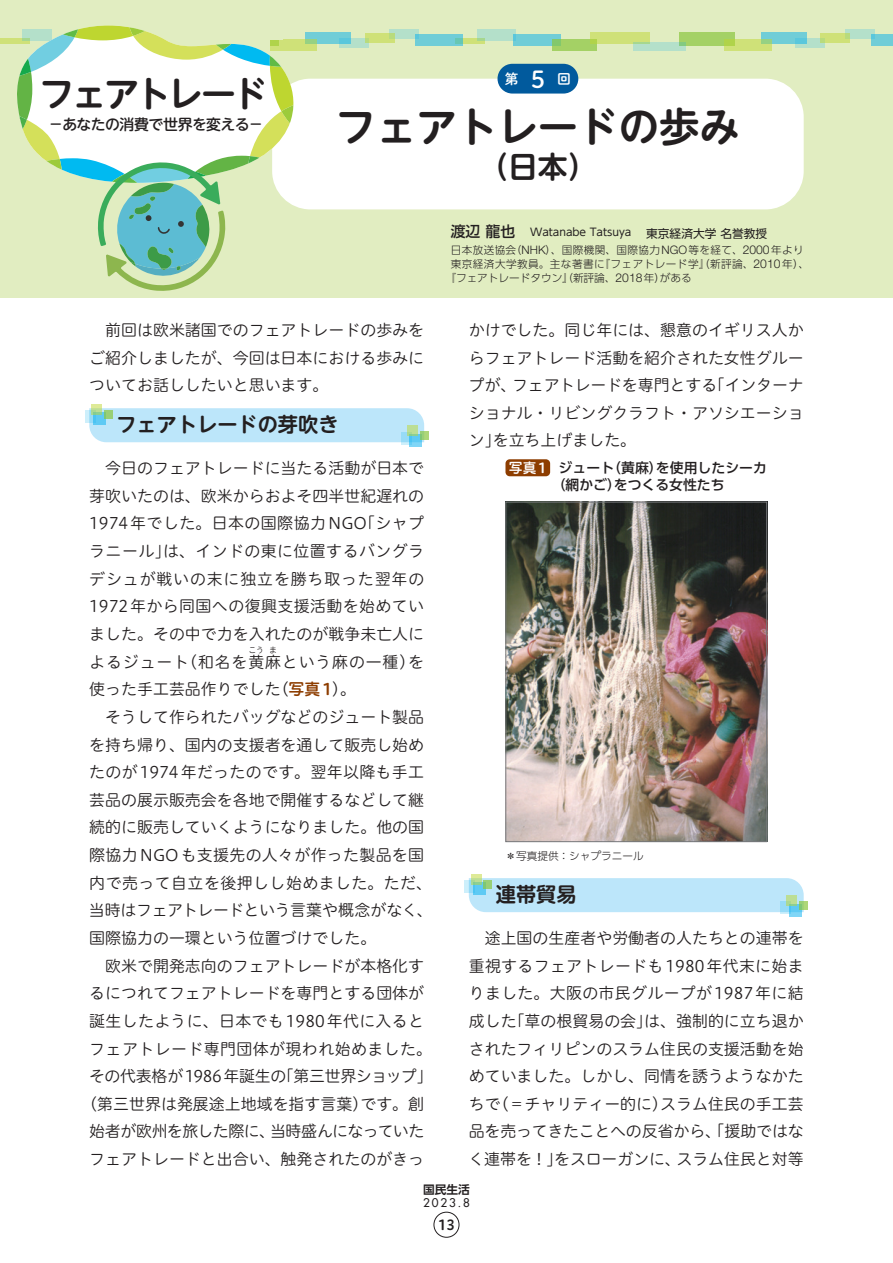
<style>
.page{position:relative;width:893px;height:1263px;background:#fff}
.page>*{position:absolute;margin:0;border:0;box-sizing:border-box;transform-origin:0 0}
.t1{font:700 40.35px "UD Shin M Go Pro De";color:#231f20}
.t2{font:700 35.1px "UD Shin M Go Pro De";letter-spacing:-.09em;color:#231f20}
.t3{font:700 29.7px "UD Shin M Go Pro De";color:#231f20}
.t4{font:23.4px "P Shuei M Go Std B";color:#fff}
.t5{font:700 20.25px "UD Shin M Go Pro De";color:#231f20}
.t6{font:15.9px/27.6px "Hiragino UD Sans R Std W3";color:#231f20;text-align:justify}
.t7{font:15.9px "Hiragino UD Sans R Std W3";letter-spacing:.02em;color:#231f20}
.t8{font:15.9px "Hiragino UD Sans R Std W3";letter-spacing:-.02em;color:#231f20}
.t9{font:15.9px "Hiragino UD Sans R Std W3";letter-spacing:-.03em;color:#231f20}
.t10{font:15.9px "Hiragino UD Sans R Std W3";letter-spacing:.03em;color:#231f20}
.t11{font:15.9px "Hiragino UD Sans R Std W3";letter-spacing:.025em;color:#231f20}
.t12{font:500 14.85px "UD Shin M Go Pro";letter-spacing:-.04em;color:#231f20}
.t13{font:500 13.8px/17px "UD Shin Go Pro";letter-spacing:.005em;color:#231f20;text-align:center}
.t14{font:13.8px "P Shuei M Go Std B";color:#fff}
.t15{font:13.8px "Hiragino UD Sans R Std W6";color:#231f20}
.t16{font:11.7px "UD Shin Go Pro";color:#231f20}
.t17{font:500 11.7px "Futura Std";color:#231f20}
.t18{font:700 11.7px "UD Shin Go Pro De";color:#231f20}
.t19{font:300 10.65px "UD Shin Go Pro";letter-spacing:.035em;color:#231f20}
.t20{font:300 10.65px "UD Shin Go Pro";color:#231f20}
.t21{font:10.65px "UD Shin Go Pro";color:#231f20}
.t22{font:7.95px "Hiragino UD Sans R Std W3";color:#231f20}
.s1{font-weight:500;font-size:14.85px}
.s2{font-family:"Helvetica Neue LT Std";font-size:11.7px}
.s3{font-family:"Helvetica Neue LT Std";font-size:12.15px}
.s4{font-family:"Hiragino UD Sans R Std W6";color:#8d3d00}
.s5{font-family:"Hiragino UD Sans R Std W6";font-weight:400;color:#fff}
</style>
<div class="page">
<div style="left:0;top:0;width:893px;height:298px;background:#e1edc1"></div>
<div style="left:272px;top:79px;width:532px;height:130px;background:#fff;border-radius:38px"></div>
<div style="left:497px;top:64px;width:81px;height:30px;background:#015a9d;border-radius:15px"></div>
<div style="left:0;top:38px;width:30px;height:6px;background:#cfe178"></div>
<div style="left:455px;top:38px;width:30px;height:6px;background:#cfe178"></div>
<svg style="left:339px;top:39px;width:30px;height:9px"></svg>
<svg style="left:795px;top:39px;width:30px;height:9px"></svg>
<div style="left:389px;top:30px;width:30px;height:9px;background:#b4e0ca"></div>
<div style="left:844px;top:30px;width:30px;height:9px;background:#b4e0ca"></div>
<svg style="left:365px;top:33px;width:30px;height:10px"></svg>
<svg style="left:820px;top:33px;width:30px;height:10px"></svg>
<div style="left:478px;top:30px;width:38px;height:11px;background:#b4e0ca"></div>
<div style="left:513px;top:35px;width:48px;height:11px;background:#70cdd7"></div>
<svg style="left:416px;top:34px;width:47px;height:11px"></svg>
<svg style="left:871px;top:34px;width:22px;height:11px"></svg>
<svg style="left:305px;top:32px;width:46px;height:11px"></svg>
<svg style="left:761px;top:32px;width:45px;height:11px"></svg>
<svg style="left:552px;top:40px;width:44px;height:11px"></svg>
<div style="left:679px;top:32px;width:55px;height:13px;background:#a4d165"></div>
<div style="left:590px;top:32px;width:59px;height:11px;background:#cfe178"></div>
<svg style="left:293px;top:40px;width:24px;height:11px"></svg>
<svg style="left:725px;top:40px;width:47px;height:11px"></svg>
<div style="left:633px;top:43px;width:53px;height:8px;background:#b4e0ca"></div>
<svg style="left:17px;top:26px;width:276px;height:265px"></svg>
<div style="left:469px;top:878px;width:335px;height:34px;background:#bce6fa"></div>
<svg style="left:473px;top:882px;width:13px;height:13px"></svg>
<svg style="left:465px;top:880px;width:10px;height:13px"></svg>
<svg style="left:484px;top:880px;width:8px;height:9px"></svg>
<svg style="left:471px;top:874px;width:10px;height:10px"></svg>
<svg style="left:789px;top:904px;width:12px;height:12px"></svg>
<svg style="left:780px;top:901px;width:11px;height:13px"></svg>
<svg style="left:799px;top:901px;width:9px;height:9px"></svg>
<svg style="left:786px;top:895px;width:11px;height:11px"></svg>
<div style="left:89px;top:408px;width:335px;height:34px;background:#bce6fa"></div>
<div style="left:94px;top:412px;width:12px;height:13px;background:#5ecaf4"></div>
<svg style="left:85px;top:410px;width:11px;height:13px"></svg>
<svg style="left:104px;top:410px;width:9px;height:9px"></svg>
<svg style="left:91px;top:404px;width:11px;height:11px"></svg>
<svg style="left:409px;top:434px;width:13px;height:12px"></svg>
<svg style="left:401px;top:432px;width:10px;height:12px"></svg>
<svg style="left:420px;top:432px;width:8px;height:8px"></svg>
<svg style="left:407px;top:425px;width:11px;height:11px"></svg>
<img style="left:507px;top:504px;width:258px;height:336px">
<div style="left:505px;top:502px;width:262px;height:340px;border:1px solid #76787b"></div>
<div style="left:505px;top:459px;width:45px;height:17px;background:#8d3d00;border-radius:4px"></div>
<div style="left:434px;top:1212px;width:25px;height:25px;border:1px solid #231f20;border-radius:50%"></div>
<h2 class="t2" style="left:39px;top:65px;width:230px">フェアトレード</h2>
<p class="t12" style="left:49px;top:112px;width:216px">－あなたの消費で世界を変える－</p>
<h3 class="t4" style="left:531px;top:61px;width:15px">5</h3>
<p class="t14" style="left:505px;top:68px;width:15px">第</p>
<p class="t14" style="left:557px;top:68px;width:15px">回</p>
<h1 class="t1" style="left:336px;top:94px;width:405px">フェアトレードの歩み</h1>
<h3 class="t3" style="left:478px;top:143px;width:121px">（日本）</h3>
<p class="t21" style="left:451px;top:224px;width:182px"><span class="s1">渡辺 龍也　</span>Watanabe Tatsuya</p>
<p class="t16" style="left:646px;top:224px;width:122px">東京経済大学 名誉教授</p>
<p class="t19" style="left:451px;top:241px;width:354px">日本放送協会（<span class="s2">NHK</span>）、国際機関、国際協力<span class="s2">NGO</span>等を経て、<span class="s3">2000</span>年より</p>
<p class="t19" style="left:451px;top:255px;width:360px">東京経済大学教員。主な著書に『フェアトレード学』（新評論、<span class="s3">2010</span>年）、</p>
<p class="t20" style="left:445px;top:269px;width:248px">『フェアトレードタウン』（新評論、<span class="s3">2018</span>年）がある</p>
<p class="t6" style="left:89px;top:315px;width:336px;text-indent:16px">前回は欧米諸国でのフェアトレードの歩みをご紹介しましたが、今回は日本における歩みについてお話ししたいと思います。</p>
<p class="t5" style="left:116px;top:408px;width:224px">フェアトレードの芽吹き</p>
<p class="t6" style="left:89px;top:453px;width:336px;text-indent:16px">今日のフェアトレードに当たる活動が日本で芽吹いたのは、欧米からおよそ四半世紀遅れの1974年でした。日本の国際協力NGO「シャプラニール」は、インドの東に位置するバングラデシュが戦いの末に独立を勝ち取った翌年の1972年から同国への復興支援活動を始めていました。その中で力を入れたのが戦争未亡人によるジュート（和名を黄麻という麻の一種）を</p>
<p class="t22" style="left:248px;top:644px;width:17px">こう</p>
<p class="t22" style="left:269px;top:644px;width:9px">ま</p>
<p class="t6" style="left:89px;top:675px;width:268px">使った手工芸品作りでした（<span class="s4">写真 1</span>）。</p>
<p class="t6" style="left:105px;top:702px;width:320px">そうして作られたバッグなどのジュート製品</p>
<p class="t6" style="left:89px;top:730px;width:336px">を持ち帰り、国内の支援者を通して販売し始め</p>
<p class="t7" style="left:89px;top:760px;width:336px">たのが 1974年だったのです。翌年以降も手工</p>
<p class="t6" style="left:89px;top:785px;width:336px">芸品の展示販売会を各地で開催するなどして継</p>
<p class="t6" style="left:89px;top:813px;width:336px">続的に販売していくようになりました。他の国</p>
<p class="t7" style="left:89px;top:843px;width:336px">際協力NGOも支援先の人々が作った製品を国</p>
<p class="t10" style="left:89px;top:871px;width:344px">内で売って自立を後押しし始めました。ただ、</p>
<p class="t6" style="left:89px;top:896px;width:345px">当時はフェアトレードという言葉や概念がなく、</p>
<p class="t6" style="left:89px;top:923px;width:289px">国際協力の一環という位置づけでした。</p>
<p class="t6" style="left:105px;top:951px;width:320px">欧米で開発志向のフェアトレードが本格化す</p>
<p class="t6" style="left:89px;top:978px;width:336px">るにつれてフェアトレードを専門とする団体が</p>
<p class="t7" style="left:89px;top:1009px;width:336px">誕生したように、日本でも 1980年代に入ると</p>
<p class="t11" style="left:89px;top:1036px;width:344px">フェアトレード専門団体が現われ始めました。</p>
<p class="t8" style="left:89px;top:1064px;width:345px">その代表格が1986年誕生の「第三世界ショップ」</p>
<p class="t6" style="left:81px;top:1089px;width:344px">（第三世界は発展途上地域を指す言葉）です。創</p>
<p class="t9" style="left:89px;top:1119px;width:337px">始者が欧州を旅した際に、当時盛んになっていた</p>
<p class="t6" style="left:89px;top:1144px;width:336px">フェアトレードと出合い、触発されたのがきっ</p>
<p class="t6" style="left:469px;top:315px;width:337px">かけでした。同じ年には、懇意のイギリス人からフェアトレード活動を紹介された女性グループが、フェアトレードを専門とする「インターナショナル・リビングクラフト・アソシエーション」を立ち上げました。</p>
<p class="t13" style="left:509px;top:459px;width:260px"><span class="s5">写真 1</span> ジュート（黄麻）を使用したシーカ（網かご）をつくる女性たち</p>
<p class="t20" style="left:505px;top:847px;width:140px">＊写真提供：シャプラニール</p>
<p class="t5" style="left:496px;top:878px;width:82px">連帯貿易</p>
<p class="t6" style="left:468px;top:923px;width:337px;text-indent:16px">途上国の生産者や労働者の人たちとの連帯を重視するフェアトレードも 1980年代末に始まりました。大阪の市民グループが 1987年に結成した「草の根貿易の会」は、強制的に立ち退かされたフィリピンのスラム住民の支援活動を始めていました。しかし、同情を誘うようなかたちで（＝チャリティー的に）スラム住民の手工芸品を売ってきたことへの反省から、「援助ではなく連帯を！」をスローガンに、スラム住民と対等</p>
<p class="t18" style="left:423px;top:1179px;width:48px">国民生活</p>
<p class="t17" style="left:423px;top:1196px;width:48px">2023.8</p>
<p class="t15" style="left:438px;top:1214px;width:18px">13</p>
</div>
